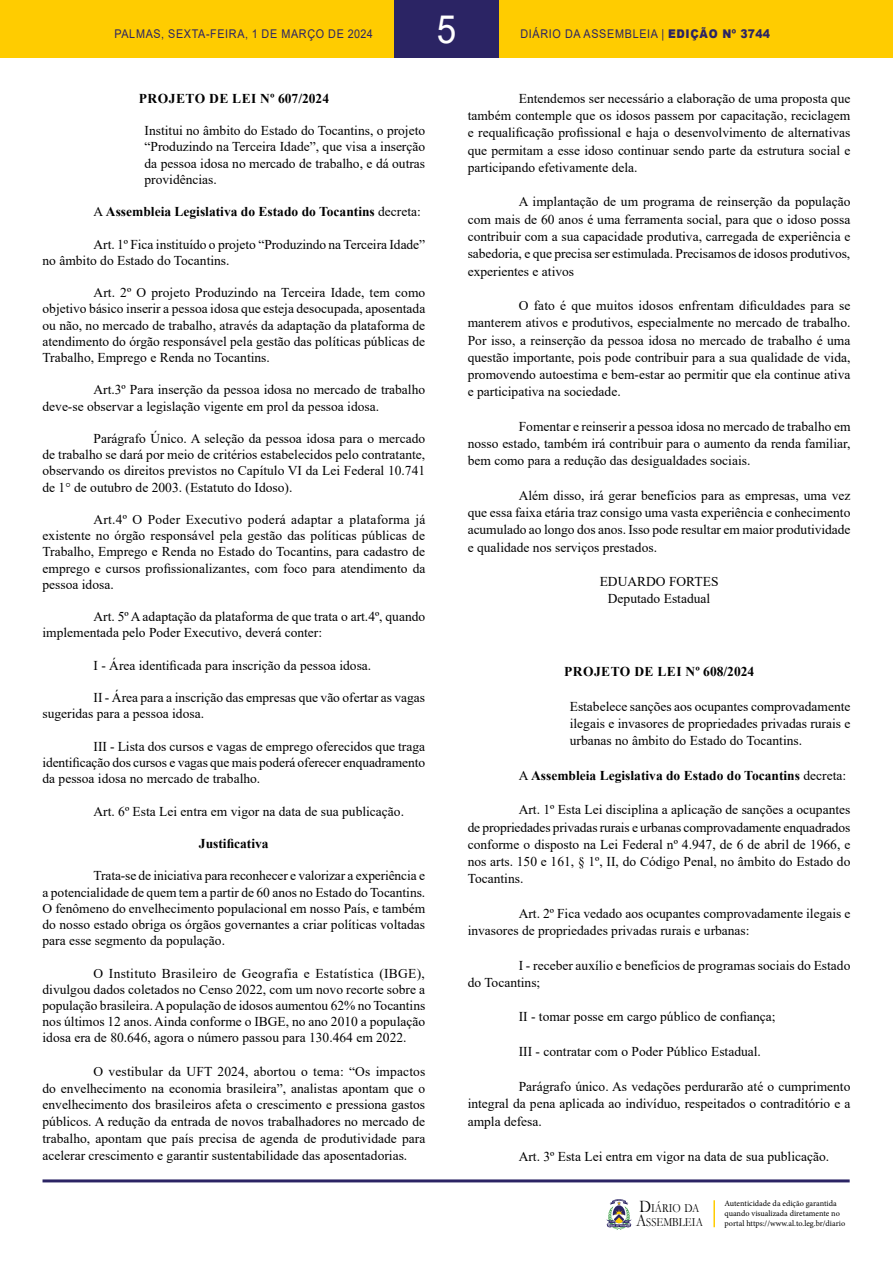
<style>
.page{position:relative;width:893px;height:1263px;background:#fff}
.page>*{position:absolute;margin:0;border:0;box-sizing:border-box;transform-origin:0 0}
.t1{font:39px "Arial";color:#fff;scale:.9 1}
.t2{font:13.5px/16.2px "Times New Roman";color:#000;text-align:justify}
.t3{font:700 13.5px "Times New Roman";color:#000}
.t4{font:700 13.5px "Times New Roman";letter-spacing:.035em;color:#000}
.t5{font:12.45px/14px "Garamond";color:#000;scale:.85 1}
.t6{font:12px "Arial";letter-spacing:.065em;color:#2b2464;scale:.9 1}
.t7{font:8.25px/9.9px "Minion Pro";color:#000}
.s1{font-weight:900}
.s2{font-weight:400}
.s3{font-size:17.85px}
</style>
<div class="page">
<div style="left:0;top:0;width:893px;height:58px;background:#fc0"></div>
<hr style="left:43px;top:1179px;width:807px;height:3px;background:#2b2464">
<svg style="left:606px;top:1199px;width:26px;height:31px"></svg>
<div style="left:394px;top:0;width:105px;height:58px;background:#2b2464"></div>
<hr style="left:713px;top:1200px;width:2px;height:27px;background:#fc0">
<h1 class="t1" style="left:437px;top:2px;width:23px">5</h1>
<p class="t6" style="left:114px;top:25px;width:289px">PALMAS, SEXTA-FEIRA, 1 DE MARÇO DE 2024</p>
<p class="t6" style="left:520px;top:25px;width:279px">DIÁRIO DA ASSEMBLEIA | <span class="s1">EDIÇÃO Nº 3744</span></p>
<p class="t4" style="left:139px;top:88px;width:192px">PROJETO DE LEI Nº 607/2024</p>
<p class="t2" style="left:145px;top:122px;width:282px">Institui no âmbito do Estado do Tocantins, o projeto “Produzindo na Terceira Idade”, que visa a inserção da pessoa idosa no mercado de trabalho, e dá outras providências.</p>
<p class="t3" style="left:94px;top:202px;width:329px"><span class="s2">A</span> Assembleia Legislativa do Estado do Tocantins <span class="s2">decreta:</span></p>
<p class="t2" style="left:43px;top:235px;width:384px;text-indent:51px">Art. 1º Fica instituído o projeto “Produzindo na Terceira Idade” no âmbito do Estado do Tocantins.</p>
<p class="t2" style="left:43px;top:284px;width:384px;text-indent:51px">Art. 2º O projeto Produzindo na Terceira Idade, tem como objetivo básico inserir a pessoa idosa que esteja desocupada, aposentada ou não, no mercado de trabalho, através da adaptação da plataforma de atendimento do órgão responsável pela gestão das políticas públicas de Trabalho, Emprego e Renda no Tocantins.</p>
<p class="t2" style="left:43px;top:381px;width:384px;text-indent:51px">Art.3º Para inserção da pessoa idosa no mercado de trabalho deve-se observar a legislação vigente em prol da pessoa idosa.</p>
<p class="t2" style="left:43px;top:430px;width:384px;text-indent:51px">Parágrafo Único. A seleção da pessoa idosa para o mercado de trabalho se dará por meio de critérios estabelecidos pelo contratante, observando os direitos previstos no Capítulo VI da Lei Federal 10.741 de 1° de outubro de 2003. (Estatuto do Idoso).</p>
<p class="t2" style="left:43px;top:511px;width:384px;text-indent:51px">Art.4º O Poder Executivo poderá adaptar a plataforma já existente no órgão responsável pela gestão das políticas públicas de Trabalho, Emprego e Renda no Estado do Tocantins, para cadastro de emprego e cursos profissionalizantes, com foco para atendimento da pessoa idosa.</p>
<p class="t2" style="left:43px;top:608px;width:384px;text-indent:51px">Art. 5º A adaptação da plataforma de que trata o art.4º, quando implementada pelo Poder Executivo, deverá conter:</p>
<p class="t2" style="left:94px;top:657px;width:279px">I - Área identificada para inscrição da pessoa idosa.</p>
<p class="t2" style="left:43px;top:689px;width:384px;text-indent:51px">II - Área para a inscrição das empresas que vão ofertar as vagas sugeridas para a pessoa idosa.</p>
<p class="t2" style="left:43px;top:738px;width:384px;text-indent:51px">III - Lista dos cursos e vagas de emprego oferecidos que traga identificação dos cursos e vagas que mais poderá oferecer enquadramento da pessoa idosa no mercado de trabalho.</p>
<p class="t2" style="left:94px;top:802px;width:312px">Art. 6º Esta Lei entra em vigor na data de sua publicação.</p>
<p class="t3" style="left:199px;top:834px;width:71px">Justificativa</p>
<p class="t2" style="left:43px;top:867px;width:384px;text-indent:51px">Trata-se de iniciativa para reconhecer e valorizar a experiência e a potencialidade de quem tem a partir de 60 anos no Estado do Tocantins.<br>O fenômeno do envelhecimento populacional em nosso País, e também do nosso estado obriga os órgãos governantes a criar políticas voltadas para esse segmento da população.</p>
<p class="t2" style="left:43px;top:964px;width:384px;text-indent:51px">O Instituto Brasileiro de Geografia e Estatística (IBGE), divulgou dados coletados no Censo 2022, com um novo recorte sobre a população brasileira. A população de idosos aumentou 62% no Tocantins nos últimos 12 anos. Ainda conforme o IBGE, no ano 2010 a população idosa era de 80.646, agora o número passou para 130.464 em 2022.</p>
<p class="t2" style="left:43px;top:1062px;width:384px;line-height:17px;text-indent:51px">O vestibular da UFT 2024, abortou o tema: “Os impactos do envelhecimento na economia brasileira”, analistas apontam que o envelhecimento dos brasileiros afeta o crescimento e pressiona gastos públicos. A redução da entrada de novos trabalhadores no mercado de trabalho, apontam que país precisa de agenda de produtividade para acelerar crescimento e garantir sustentabilidade das aposentadorias.</p>
<p class="t2" style="left:468px;top:89px;width:384px;line-height:17.2px;text-indent:51px">Entendemos ser necessário a elaboração de uma proposta que também contemple que os idosos passem por capacitação, reciclagem e requalificação profissional e haja o desenvolvimento de alternativas que permitam a esse idoso continuar sendo parte da estrutura social e participando efetivamente dela.</p>
<p class="t2" style="left:468px;top:193px;width:384px;line-height:17.2px;text-indent:51px">A implantação de um programa de reinserção da população com mais de 60 anos é uma ferramenta social, para que o idoso possa contribuir com a sua capacidade produtiva, carregada de experiência e sabedoria, e que precisa ser estimulada. Precisamos de idosos produtivos, experientes e ativos</p>
<p class="t2" style="left:468px;top:296px;width:384px;line-height:17.2px;text-indent:51px">O fato é que muitos idosos enfrentam dificuldades para se manterem ativos e produtivos, especialmente no mercado de trabalho.<br>Por isso, a reinserção da pessoa idosa no mercado de trabalho é uma questão importante, pois pode contribuir para a sua qualidade de vida, promovendo autoestima e bem-estar ao permitir que ela continue ativa e participativa na sociedade.</p>
<p class="t2" style="left:468px;top:417px;width:384px;line-height:17.2px;text-indent:51px">Fomentar e reinserir a pessoa idosa no mercado de trabalho em nosso estado, também irá contribuir para o aumento da renda familiar, bem como para a redução das desigualdades sociais.</p>
<p class="t2" style="left:468px;top:486px;width:384px;line-height:17.2px;text-indent:51px">Além disso, irá gerar benefícios para as empresas, uma vez que essa faixa etária traz consigo uma vasta experiência e conhecimento acumulado ao longo dos anos. Isso pode resultar em maior produtividade e qualidade nos serviços prestados.</p>
<p class="t2" style="left:600px;top:572px;width:120px;line-height:17.2px;text-align:center">EDUARDO FORTES<br>Deputado Estadual</p>
<p class="t4" style="left:564px;top:662px;width:192px">PROJETO DE LEI Nº 608/2024</p>
<p class="t2" style="left:570px;top:697px;width:282px;line-height:17.2px">Estabelece sanções aos ocupantes comprovadamente ilegais e invasores de propriedades privadas rurais e urbanas no âmbito do Estado do Tocantins.</p>
<p class="t3" style="left:519px;top:766px;width:329px"><span class="s2">A</span> Assembleia Legislativa do Estado do Tocantins <span class="s2">decreta:</span></p>
<p class="t2" style="left:468px;top:801px;width:384px;line-height:17.2px;text-indent:51px">Art. 1º Esta Lei disciplina a aplicação de sanções a ocupantes de propriedades privadas rurais e urbanas comprovadamente enquadrados conforme o disposto na Lei Federal nº 4.947, de 6 de abril de 1966, e nos arts. 150 e 161, § 1º, II, do Código Penal, no âmbito do Estado do Tocantins.</p>
<p class="t2" style="left:468px;top:904px;width:384px;line-height:17.2px;text-indent:51px">Art. 2º Fica vedado aos ocupantes comprovadamente ilegais e invasores de propriedades privadas rurais e urbanas:</p>
<p class="t2" style="left:468px;top:956px;width:384px;line-height:17.2px;text-indent:51px">I - receber auxílio e benefícios de programas sociais do Estado do Tocantins;</p>
<p class="t2" style="left:519px;top:1008px;width:258px">II - tomar posse em cargo público de confiança;</p>
<p class="t2" style="left:519px;top:1043px;width:244px">III - contratar com o Poder Público Estadual.</p>
<p class="t2" style="left:468px;top:1077px;width:384px;line-height:17.5px;text-indent:51px">Parágrafo único. As vedações perdurarão até o cumprimento integral da pena aplicada ao indivíduo, respeitados o contraditório e a ampla defesa.</p>
<p class="t2" style="left:519px;top:1148px;width:312px">Art. 3º Esta Lei entra em vigor na data de sua publicação.</p>
<p class="t5" style="left:636px;top:1201px;width:80px"><span class="s3">D</span>IÁRIO DA<br><span class="s3">A</span>SSEMBLEIA</p>
<p class="t7" style="left:724px;top:1199px;width:122px">Autenticidade da edição garantida quando visualizada diretamente no portal https://www.al.to.leg.br/diario</p>
</div>
